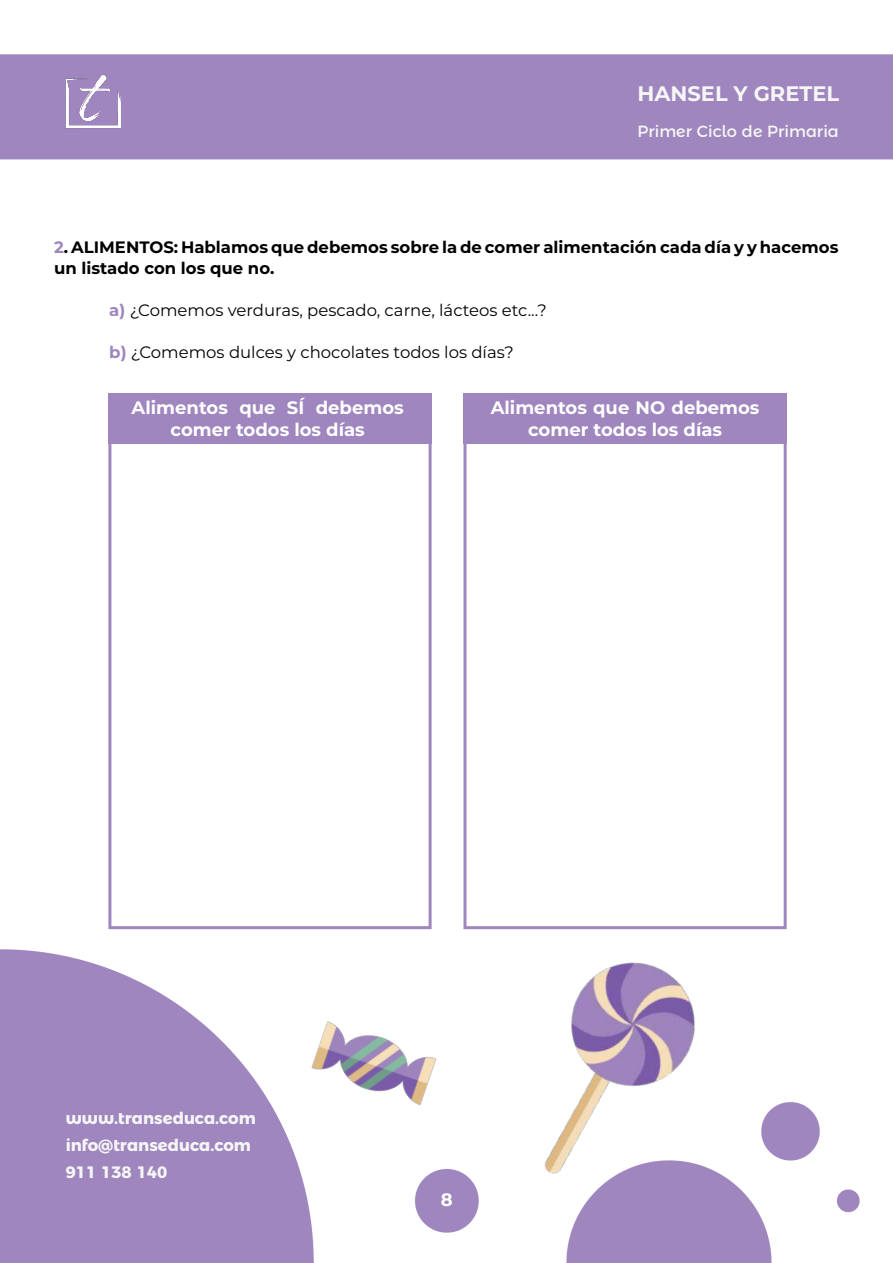
<style>
.page{position:relative;width:893px;height:1263px;background:#fff}
.page>*{position:absolute;margin:0;border:0;box-sizing:border-box;transform-origin:0 0}
.t1{font:700 21px "Montserrat";color:#f6f6f6}
.t2{font:700 18px/21.6px "Montserrat";color:#fff;text-align:center}
.t3{font:700 16.5px/21px "Montserrat";color:#000}
.t4{font:16.5px "Montserrat";color:#000}
.t5{font:700 16.5px/27px "Montserrat Alternates";color:#f6f6f6}
.t6{font:16.2px "Montserrat Alternates";color:#f6f6f6}
.s1{color:#9f86be}
.s2{font-weight:700;color:#9f86be}
</style>
<div class="page">
<img style="left:0;top:54px;width:893px;height:1209px">
<img style="left:66px;top:74px;width:55px;height:66px">
<div style="left:463px;top:393px;width:324px;height:50px;background:#9f86bf"></div>
<div style="left:463px;top:393px;width:324px;height:536px;border:3px solid #9f86bf"></div>
<div style="left:108px;top:393px;width:324px;height:536px;border:3px solid #9f86bf"></div>
<div style="left:108px;top:393px;width:324px;height:50px;background:#9f86bf"></div>
<img style="left:294px;top:979px;width:164px;height:166px">
<img style="left:482px;top:935px;width:251px;height:254px">
<p class="t1" style="left:637px;top:79px;width:203px">HANSEL Y GRETEL</p>
<p class="t6" style="left:637px;top:119px;width:203px">Primer Ciclo de Primaria</p>
<p class="t3" style="left:54px;top:236px;width:786px"><span class="s1">2</span>. ALIMENTOS: Hablamos que debemos sobre la de comer alimentación cada día y y hacemos un listado con los que no.</p>
<p class="t4" style="left:109px;top:299px;width:439px"><span class="s2">a)</span> ¿Comemos verduras, pescado, carne, lácteos etc...?</p>
<p class="t4" style="left:109px;top:341px;width:406px"><span class="s2">b)</span> ¿Comemos dulces y chocolates todos los días?</p>
<p class="t2" style="left:132px;top:396px;width:274px">Alimentos que SÍ debemos comer todos los días</p>
<p class="t2" style="left:491px;top:396px;width:270px">Alimentos que NO debemos comer todos los días</p>
<p class="t5" style="left:66px;top:1103px;width:192px">www.transeduca.com info@transeduca.com<br>911 138 140</p>
<p class="t2" style="left:441px;top:1187px;width:13px">8</p>
</div>
